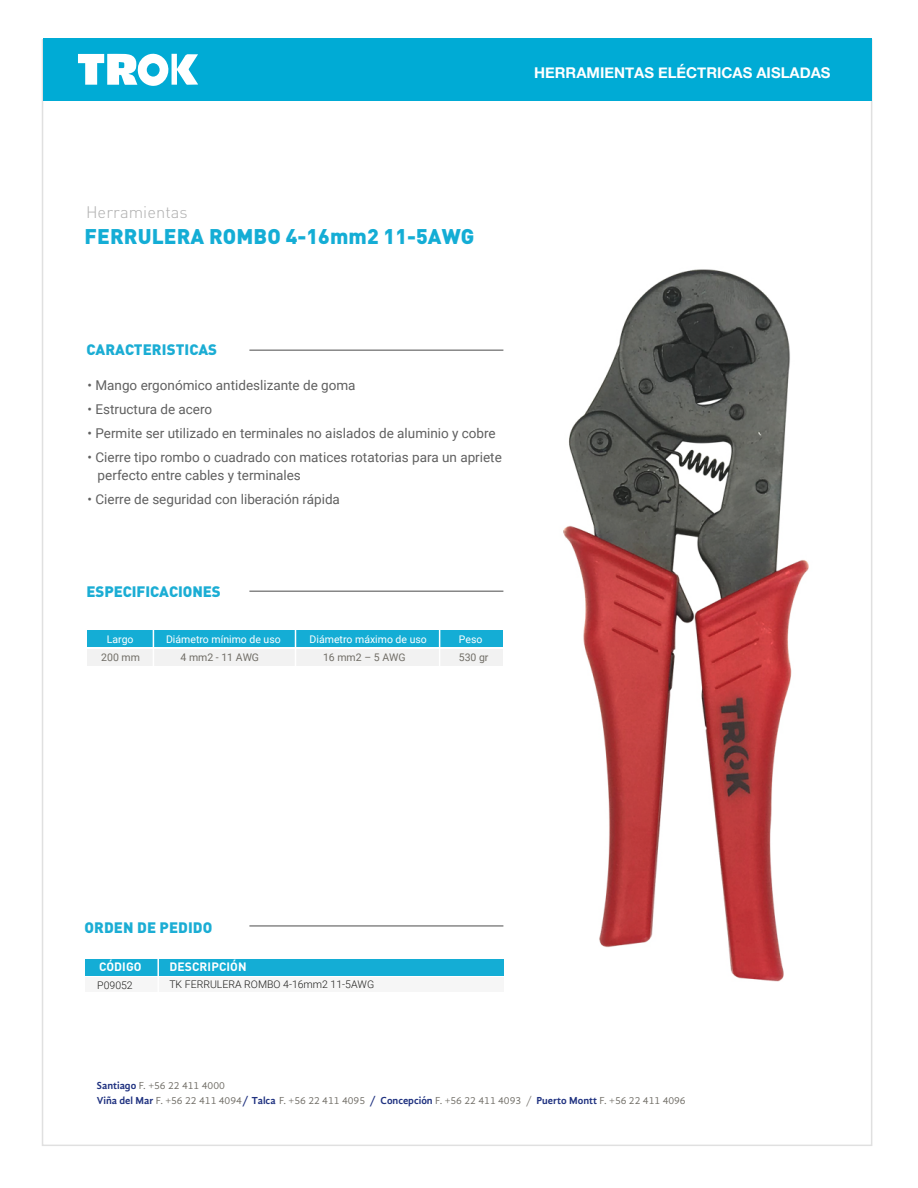
<style>
.page{position:relative;width:918px;height:1188px;background:#fff}
.page>*{position:absolute;margin:0;border:0;box-sizing:border-box;transform-origin:0 0}
.t1{font:900 21px "DIN Pro";letter-spacing:.005em;color:#14add5}
.t2{font:300 16.5px "DIN Pro";letter-spacing:.005em;color:#afafaf}
.t3{font:900 15px "DIN Pro";letter-spacing:.005em;color:#1badd4}
.t4{font:700 14.85px "Helvetica Neue";color:#fff}
.t5{font:13.5px/18px "Roboto";color:#606060}
.t6{font:700 12px "DIN Pro";letter-spacing:.01em;color:#fff}
.t7{font:10.5px/15px "Gandhi Sans";color:#716e67}
.t8{font:10.5px "Roboto";color:#fff}
.t9{font:300 10.5px "Roboto";color:#1d1d1b}
.t10{font:10.5px "Roboto";color:#716e67}
.s1{font-weight:700;color:#213381}
</style>
<div class="page">
<hr style="left:249px;top:349px;width:254px;height:2px;background:#878787">
<hr style="left:249px;top:590px;width:254px;height:2px;background:#878787">
<div style="left:88px;top:631px;width:415px;height:16px;background:#14add5"></div>
<div style="left:88px;top:649px;width:415px;height:17px;background:#f2f2f2"></div>
<hr style="left:153px;top:629px;width:1px;height:47px;background:#fff">
<hr style="left:295px;top:629px;width:1px;height:47px;background:#fff">
<hr style="left:439px;top:629px;width:1px;height:47px;background:#fff">
<hr style="left:249px;top:925px;width:254px;height:2px;background:#878787">
<div style="left:85px;top:959px;width:418px;height:16px;background:#14add5"></div>
<div style="left:85px;top:977px;width:418px;height:15px;background:#f6f6f6"></div>
<hr style="left:157px;top:954px;width:2px;height:55px;background:#fff">
<div style="left:43px;top:39px;width:829px;height:62px;background:#00abd5"></div>
<svg style="left:78px;top:53px;width:120px;height:33px"></svg>
<img style="left:563px;top:269px;width:246px;height:713px">
<p class="t4" style="left:534px;top:61px;width:298px">HERRAMIENTAS ELÉCTRICAS AISLADAS</p>
<p class="t2" style="left:86px;top:201px;width:103px">Herramientas</p>
<h1 class="t1" style="left:85px;top:222px;width:391px">FERRULERA ROMBO 4-16mm2 11-5AWG</h1>
<p class="t3" style="left:87px;top:340px;width:132px">CARACTERISTICAS</p>
<p class="t5" style="left:88px;top:376px;width:270px">• Mango ergonómico antideslizante de goma</p>
<p class="t5" style="left:88px;top:400px;width:126px">• Estructura de acero</p>
<p class="t5" style="left:88px;top:424px;width:410px">• Permite ser utilizado en terminales no aislados de aluminio y cobre</p>
<p class="t5" style="left:98px;top:448px;width:406px;text-indent:-10px">• Cierre tipo rombo o cuadrado con matices rotatorias para un apriete perfecto entre cables y terminales</p>
<p class="t5" style="left:88px;top:490px;width:254px">• Cierre de seguridad con liberación rápida</p>
<p class="t3" style="left:87px;top:581px;width:136px">ESPECIFICACIONES</p>
<p class="t8" style="left:107px;top:631px;width:28px">Largo</p>
<p class="t8" style="left:166px;top:631px;width:116px">Diámetro mínimo de uso</p>
<p class="t8" style="left:310px;top:631px;width:119px">Diámetro máximo de uso</p>
<p class="t8" style="left:459px;top:631px;width:25px">Peso</p>
<p class="t10" style="left:101px;top:650px;width:40px">200 mm</p>
<p class="t10" style="left:181px;top:650px;width:80px">4 mm2 - 11 AWG</p>
<p class="t10" style="left:323px;top:650px;width:84px">16 mm2 – 5 AWG</p>
<p class="t10" style="left:459px;top:650px;width:31px">530 gr</p>
<p class="t3" style="left:85px;top:917px;width:129px">ORDEN DE PEDIDO</p>
<p class="t6" style="left:169px;top:958px;width:79px">DESCRIPCIÓN</p>
<p class="t6" style="left:99px;top:959px;width:44px">CÓDIGO</p>
<p class="t9" style="left:97px;top:978px;width:37px">P09052</p>
<p class="t9" style="left:169px;top:977px;width:206px">TK FERRULERA ROMBO 4-16mm2 11-5AWG</p>
<p class="t7" style="left:97px;top:1078px;width:590px"><span class="s1">Santiago</span> F. +56 22 411 4000<br><span class="s1">Viña del Mar</span> F. +56 22 411 4094<span class="s1">/ Talca</span> F. +56 22 411 4095 <span class="s1">/ Concepción</span> F. +56 22 411 4093 / <span class="s1">Puerto Montt</span> F. +56 22 411 4096</p>
</div>
